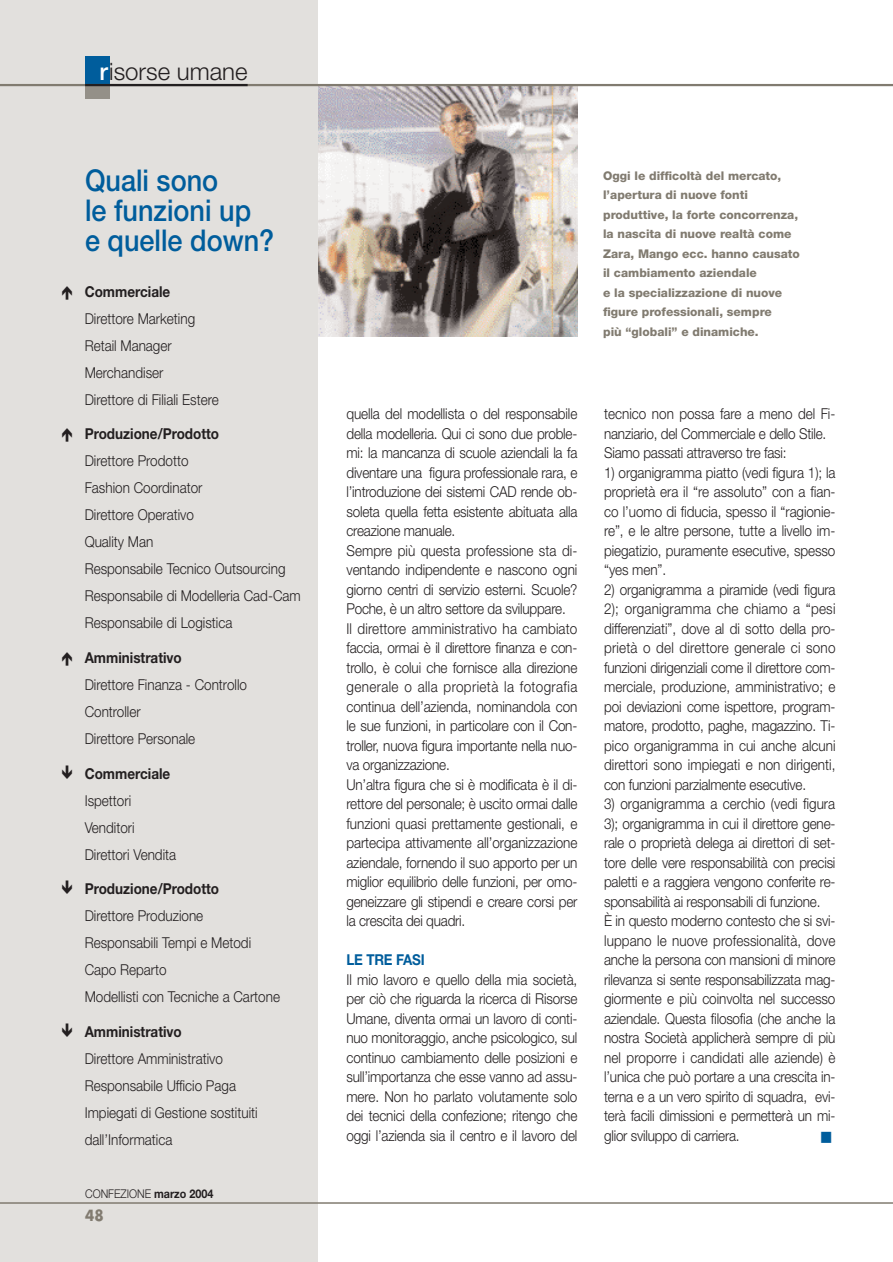
<style>
.page{position:relative;width:893px;height:1262px;background:#fff}
.page>*{position:absolute;margin:0;border:0;box-sizing:border-box;transform-origin:0 0}
.t1{font:500 30px/30px "Helvetica Neue";color:#005d9c;scale:.9 1}
.t2{font:300 24px "Helvetica Neue";color:#231f20}
.t3{font:300 15px/19.5px "Helvetica Neue";letter-spacing:-.015em;color:#231f20;scale:.9 1}
.t4{font:700 15px "Helvetica Neue";color:#231f20;scale:.9 1}
.t5{font:700 15px "Helvetica Neue";letter-spacing:-.015em;color:#005d9c;scale:.9 1}
.t6{font:700 15px "Futura";color:#817b70;scale:.9 1}
.t7{font:15px "Zapf Dingbats";color:#005d9c;scale:.9 1}
.t8{font:800 12px/19.5px "Helvetica Neue";color:#817b70}
.t9{font:300 12px "Helvetica Neue";color:#231f20;scale:.9 1}
.s1{font-weight:500;color:#fff}
.s2{font-weight:700}
</style>
<div class="page">
<img style="left:317px;top:86px;width:260px;height:250px">
<div style="left:0;top:0;width:317px;height:1262px;background:#e2e0dd"></div>
<hr style="left:0;top:1202px;width:892px;height:1px;background:#817b70">
<div style="left:85px;top:85px;width:24px;height:14px;background:#949088"></div>
<div style="left:85px;top:57px;width:24px;height:28px;background:#005d9c"></div>
<hr style="left:0;top:84px;width:892px;height:2px;background:#817b70">
<hr style="left:85px;top:84px;width:163px;height:2px;background:#231f20">
<h2 class="t2" style="left:100px;top:63px;width:149px"><span class="s1">r</span>isorse umane</h2>
<h1 class="t1" style="left:85px;top:168px;width:212px">Quali sono<br>le funzioni up<br>e quelle down?</h1>
<p class="t4" style="left:85px;top:286px;width:97px">Commerciale</p>
<p class="t3" style="left:85px;top:306px;width:150px;line-height:27px">Direttore Marketing<br>Retail Manager<br>Merchandiser<br>Direttore di Filiali Estere</p>
<p class="t4" style="left:85px;top:429px;width:151px">Produzione/Prodotto</p>
<p class="t3" style="left:85px;top:449px;width:241px;line-height:27px">Direttore Prodotto<br>Fashion Coordinator<br>Direttore Operativo<br>Quality Man<br>Responsabile Tecnico Outsourcing<br>Responsabile di Modelleria Cad-Cam<br>Responsabile di Logistica</p>
<p class="t4" style="left:85px;top:652px;width:109px">Amministrativo</p>
<p class="t3" style="left:85px;top:672px;width:182px;line-height:27px">Direttore Finanza - Controllo<br>Controller<br>Direttore Personale</p>
<p class="t4" style="left:85px;top:768px;width:97px">Commerciale</p>
<p class="t3" style="left:85px;top:788px;width:103px;line-height:27px">Ispettori<br>Venditori<br>Direttori Vendita</p>
<p class="t4" style="left:85px;top:883px;width:151px">Produzione/Prodotto</p>
<p class="t3" style="left:85px;top:903px;width:218px;line-height:27px">Direttore Produzione<br>Responsabili Tempi e Metodi<br>Capo Reparto<br>Modellisti con Tecniche a Cartone</p>
<p class="t4" style="left:85px;top:1026px;width:109px">Amministrativo</p>
<p class="t3" style="left:85px;top:1046px;width:194px;line-height:27px">Direttore Amministrativo<br>Responsabile Ufficio Paga<br>Impiegati di Gestione sostituiti dall’Informatica</p>
<p class="t9" style="left:85px;top:1189px;width:144px">CONFEZIONE <span class="s2">marzo 2004</span></p>
<p class="t6" style="left:85px;top:1208px;width:22px">48</p>
<p class="t8" style="left:603px;top:167px;width:198px">Oggi le difficoltà del mercato, l’apertura di nuove fonti produttive, la forte concorrenza, la nascita di nuove realtà come<br>Zara, Mango ecc. hanno causato il cambiamento aziendale<br>e la specializzazione di nuove figure professionali, sempre<br>più “globali” e dinamiche.</p>
<p class="t3" style="left:346px;top:405px;width:258px">quella del modellista o del responsabile della modelleria. Qui ci sono due proble&shy;mi: la mancanza di scuole aziendali la fa diventare una figura professionale rara, e l’introduzione dei sistemi CAD rende ob&shy;soleta quella fetta esistente abituata alla creazione manuale.<br>Sempre più questa professione sta di&shy;ventando indipendente e nascono ogni giorno centri di servizio esterni. Scuole?<br>Poche, è un altro settore da sviluppare.<br>Il direttore amministrativo ha cambiato faccia, ormai è il direttore finanza e con&shy;trollo, è colui che fornisce alla direzione generale o alla proprietà la fotografia continua dell’azienda, nominandola con le sue funzioni, in particolare con il Con&shy;troller, nuova figura importante nella nuo&shy;va organizzazione.<br>Un’altra figura che si è modificata è il di&shy;rettore del personale; è uscito ormai dalle funzioni quasi prettamente gestionali, e partecipa attivamente all’organizzazione aziendale, fornendo il suo apporto per un miglior equilibrio delle funzioni, per omo&shy;geneizzare gli stipendi e creare corsi per la crescita dei quadri.</p>
<p class="t5" style="left:346px;top:954px;width:88px">LE TRE FASI</p>
<p class="t3" style="left:346px;top:971px;width:258px;text-align:justify">Il mio lavoro e quello della mia società, per ciò che riguarda la ricerca di Risorse Umane, diventa ormai un lavoro di conti&shy;nuo monitoraggio, anche psicologico, sul continuo cambiamento delle posizioni e sull’importanza che esse vanno ad assu&shy;mere. Non ho parlato volutamente solo dei tecnici della confezione; ritengo che oggi l’azienda sia il centro e il lavoro del</p>
<p class="t3" style="left:604px;top:405px;width:258px">tecnico non possa fare a meno del Fi&shy;nanziario, del Commerciale e dello Stile.<br>Siamo passati attraverso tre fasi:</p>
<p class="t3" style="left:604px;top:464px;width:258px;text-align:justify">1) organigramma piatto (vedi figura 1); la proprietà era il “re assoluto” con a fian&shy;co l’uomo di fiducia, spesso il “ragionie&shy;re”, e le altre persone, tutte a livello im&shy;piegatizio, puramente esecutive, spesso “yes men”.</p>
<p class="t3" style="left:604px;top:581px;width:258px;text-align:justify">2) organigramma a piramide (vedi figura 2); organigramma che chiamo a “pesi differenziati”, dove al di sotto della pro&shy;prietà o del direttore generale ci sono funzioni dirigenziali come il direttore com&shy;merciale, produzione, amministrativo; e poi deviazioni come ispettore, program&shy;matore, prodotto, paghe, magazzino. Ti&shy;pico organigramma in cui anche alcuni direttori sono impiegati e non dirigenti, con funzioni parzialmente esecutive.</p>
<p class="t3" style="left:604px;top:795px;width:258px">3) organigramma a cerchio (vedi figura 3); organigramma in cui il direttore gene&shy;rale o proprietà delega ai direttori di set&shy;tore delle vere responsabilità con precisi paletti e a raggiera vengono conferite re&shy;sponsabilità ai responsabili di funzione.<br>È in questo moderno contesto che si svi&shy;luppano le nuove professionalità, dove anche la persona con mansioni di minore rilevanza si sente responsabilizzata mag&shy;giormente e più coinvolta nel successo aziendale. Questa filosofia (che anche la nostra Società applicherà sempre di più nel proporre i candidati alle aziende) è l’unica che può portare a una crescita in&shy;terna e a un vero spirito di squadra, evi&shy;terà facili dimissioni e permetterà un mi&shy;glior sviluppo di carriera.</p>
<p class="t7" style="left:821px;top:1130px;width:13px">■</p>
</div>
